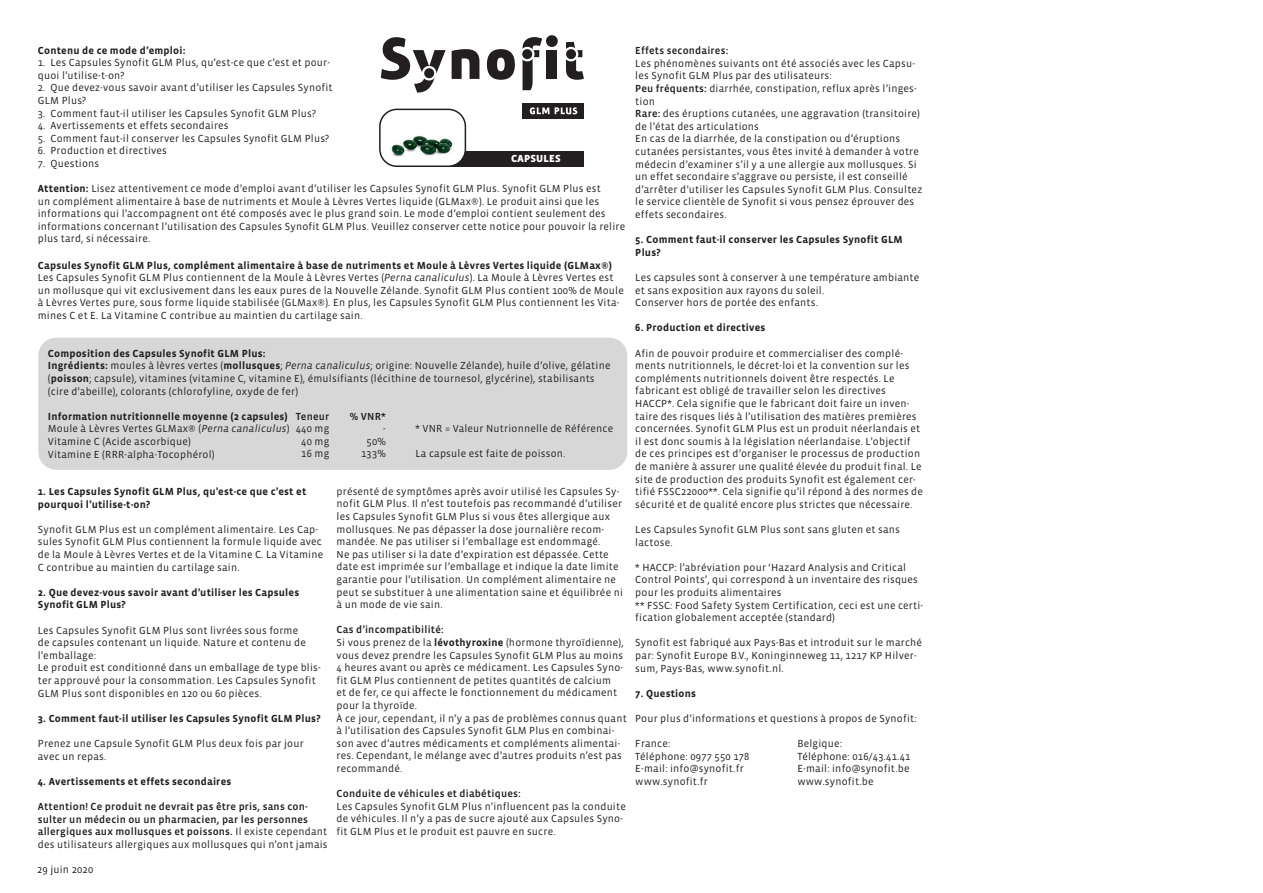
<style>
.page{position:relative;width:1263px;height:893px;background:#fff}
.page>*{position:absolute;margin:0;border:0;box-sizing:border-box;transform-origin:0 0}
.t1{font:10.5px/12.6px "Vista Sans";letter-spacing:.02em;color:#231f20}
.t2{font:700 10.5px/12.6px "Vista Sans";letter-spacing:.02em;color:#231f20}
.t3{font:10.5px/12.6px "Vista Sans Med";letter-spacing:.02em;color:#231f20}
.t4{font:900 10.5px "Vista Sans";letter-spacing:.02em;color:#fff}
.s1{font-weight:700}
.s2{font-style:italic}
.s3{font-family:"Vista Sans"}
.s4{font-family:"Vista Sans Med"}
</style>
<div class="page">
<div style="left:38px;top:338px;width:589px;height:132px;background:#d8d7d7;border-radius:18px"></div>
<div style="left:448px;top:151px;width:136px;height:15px;background:#231f20"></div>
<svg style="left:452px;top:49px;width:27px;height:30px"></svg>
<div style="left:547px;top:50px;width:10px;height:29px;background:#231f20"></div>
<div style="left:546px;top:35px;width:12px;height:12px;background:#231f20;border-radius:50%"></div>
<svg style="left:487px;top:37px;width:55px;height:53px"></svg>
<svg style="left:381px;top:37px;width:65px;height:56px"></svg>
<svg style="left:566px;top:42px;width:18px;height:38px"></svg>
<div style="left:523px;top:103px;width:61px;height:16px;background:#231f20"></div>
<svg style="left:530px;top:107px;width:47px;height:7px"></svg>
<img style="left:382px;top:136px;width:81px;height:28px">
<div style="left:379px;top:109px;width:87px;height:58px;border:2px solid #231f20;border-radius:17px"></div>
<p class="t2" style="left:38px;top:44px;width:149px">Contenu de ce mode d’emploi:</p>
<p class="t1" style="left:38px;top:57px;width:294px">1. Les Capsules Synofit GLM Plus, qu’est-ce que c’est et pour&shy;quoi l’utilise-t-on?</p>
<p class="t1" style="left:38px;top:82px;width:296px">2. Que devez-vous savoir avant d’utiliser les Capsules Synofit<br>GLM Plus?</p>
<p class="t1" style="left:38px;top:107px;width:280px">3. Comment faut-il utiliser les Capsules Synofit GLM Plus?</p>
<p class="t1" style="left:38px;top:120px;width:192px">4. Avertissements et effets secondaires</p>
<p class="t1" style="left:38px;top:132px;width:293px">5. Comment faut-il conserver les Capsules Synofit GLM Plus?</p>
<p class="t1" style="left:38px;top:145px;width:131px">6. Production et directives</p>
<p class="t1" style="left:38px;top:157px;width:63px">7. Questions</p>
<p class="t4" style="left:511px;top:153px;width:51px">CAPSULES</p>
<p class="t1" style="left:38px;top:182px;width:589px"><span class="s1">Attention:</span> Lisez attentivement ce mode d’emploi avant d’utiliser les Capsules Synofit GLM Plus. Synofit GLM Plus est<br>un complément alimentaire à base de nutriments et Moule à Lèvres Vertes liquide (GLMax®). Le produit ainsi que les informations qui l’accompagnent ont été composés avec le plus grand soin. Le mode d’emploi contient seulement des informations concernant l’utilisation des Capsules Synofit GLM Plus. Veuillez conserver cette notice pour pouvoir la relire plus tard, si nécessaire.</p>
<p class="t1" style="left:38px;top:259px;width:588px"><span class="s1">Capsules Synofit GLM Plus, complément alimentaire à base de nutriments et Moule à Lèvres Vertes liquide (GLMax®)<br></span>Les Capsules Synofit GLM Plus contiennent de la Moule à Lèvres Vertes (<span class="s2">Perna canaliculus</span>). La Moule à Lèvres Vertes est un mollusque qui vit exclusivement dans les eaux pures de la Nouvelle Zélande. Synofit GLM Plus contient 100% de Moule à Lèvres Vertes pure, sous forme liquide stabilisée (GLMax®). En plus, les Capsules Synofit GLM Plus contiennent les Vita&shy;mines C et E. La Vitamine C contribue au maintien du cartilage sain.</p>
<p class="t1" style="left:48px;top:347px;width:564px"><span class="s1">Composition des Capsules Synofit GLM Plus:<br>Ingrédients:</span> moules à lèvres vertes (<span class="s1">mollusques</span>; <span class="s2">Perna canaliculus</span>; origine: Nouvelle Zélande), huile d’olive, gélatine (<span class="s1">poisson</span>; capsule), vitamines (vitamine C, vitamine E), émulsifiants (lécithine de tournesol, glycérine), stabilisants (cire d’abeille), colorants (chlorofyline, oxyde de fer)</p>
<p class="t1" style="left:48px;top:410px;width:243px"><span class="s1">Information nutritionnelle moyenne (2 capsules)<br></span>Moule à Lèvres Vertes GLMax® (<span class="s2">Perna canaliculus</span>)<br>Vitamine C (Acide ascorbique)<br>Vitamine E (RRR-alpha-Tocophérol)</p>
<p class="t3" style="left:296px;top:410px;width:35px">Teneur</p>
<p class="t3" style="left:350px;top:410px;width:38px">% VNR*</p>
<p class="t1" style="left:361px;top:422px;width:26px;text-align:right">-<br>50%<br>133%</p>
<p class="t1" style="left:415px;top:423px;width:199px">* VNR = Valeur Nutrionnelle de Référence</p>
<p class="t1" style="left:415px;top:448px;width:152px">La capsule est faite de poisson.</p>
<p class="t1" style="left:296px;top:422px;width:35px;text-align:center">440 mg<br>40 mg<br>16 mg</p>
<p class="t2" style="left:38px;top:485px;width:270px">1. Les Capsules Synofit GLM Plus, qu’est-ce que c’est et pourquoi l’utilise-t-on?</p>
<p class="t1" style="left:38px;top:523px;width:287px">Synofit GLM Plus est un complément alimentaire. Les Cap&shy;sules Synofit GLM Plus contiennent la formule liquide avec de la Moule à Lèvres Vertes et de la Vitamine C. La Vitamine C contribue au maintien du cartilage sain.</p>
<p class="t2" style="left:38px;top:586px;width:263px">2. Que devez-vous savoir avant d’utiliser les Capsules<br>Synofit GLM Plus?</p>
<p class="t1" style="left:38px;top:624px;width:284px">Les Capsules Synofit GLM Plus sont livrées sous forme<br>de capsules contenant un liquide. Nature et contenu de l’emballage:<br>Le produit est conditionné dans un emballage de type blis&shy;ter approuvé pour la consommation. Les Capsules Synofit GLM Plus sont disponibles en 120 ou 60 pièces.</p>
<p class="t2" style="left:38px;top:712px;width:284px">3. Comment faut-il utiliser les Capsules Synofit GLM Plus?</p>
<p class="t1" style="left:38px;top:737px;width:267px">Prenez une Capsule Synofit GLM Plus deux fois par jour avec un repas.</p>
<p class="t2" style="left:38px;top:775px;width:195px">4. Avertissements et effets secondaires</p>
<p class="t3" style="left:38px;top:800px;width:291px">Attention! Ce produit ne devrait pas être pris, sans con&shy;sulter un médecin ou un pharmacien, par les personnes allergiques aux mollusques et poissons. <span class="s3">Il existe cependant</span></p>
<p class="t1" style="left:38px;top:838px;width:291px">des utilisateurs allergiques aux mollusques qui n’ont jamais</p>
<p class="t1" style="left:37px;top:863px;width:58px">29 juin 2020</p>
<p class="t1" style="left:337px;top:485px;width:288px">présenté de symptômes après avoir utilisé les Capsules Sy&shy;nofit GLM Plus. Il n’est toutefois pas recommandé d’utiliser les Capsules Synofit GLM Plus si vous êtes allergique aux mollusques. Ne pas dépasser la dose journalière recom&shy;mandée. Ne pas utiliser si l’emballage est endommagé.<br>Ne pas utiliser si la date d’expiration est dépassée. Cette date est imprimée sur l’emballage et indique la date limite garantie pour l’utilisation. Un complément alimentaire ne peut se substituer à une alimentation saine et équilibrée ni à un mode de vie sain.</p>
<p class="t3" style="left:337px;top:624px;width:109px">Cas d’incompatibilité:</p>
<p class="t1" style="left:337px;top:636px;width:292px">Si vous prenez de la <span class="s1">lévothyroxine</span> (hormone thyroïdienne), vous devez prendre les Capsules Synofit GLM Plus au moins 4 heures avant ou après ce médicament. Les Capsules Syno&shy;fit GLM Plus contiennent de petites quantités de calcium<br>et de fer, ce qui affecte le fonctionnement du médicament pour la thyroïde.<br>À ce jour, cependant, il n’y a pas de problèmes connus quant à l’utilisation des Capsules Synofit GLM Plus en combinai&shy;son avec d’autres médicaments et compléments alimentai&shy;res. Cependant, le mélange avec d’autres produits n’est pas recommandé.</p>
<p class="t3" style="left:337px;top:787px;width:186px">Conduite de véhicules et diabétiques:</p>
<p class="t1" style="left:337px;top:800px;width:291px">Les Capsules Synofit GLM Plus n’influencent pas la conduite de véhicules. Il n’y a pas de sucre ajouté aux Capsules Syno&shy;fit GLM Plus et le produit est pauvre en sucre.</p>
<p class="t3" style="left:635px;top:45px;width:95px">Effets secondaires:</p>
<p class="t1" style="left:635px;top:57px;width:288px">Les phénomènes suivants ont été associés avec les Capsu&shy;les Synofit GLM Plus par des utilisateurs:<br><span class="s4">Peu fréquents:</span> diarrhée, constipation, reflux après l’inges&shy;tion<br><span class="s4">Rare:</span> des éruptions cutanées, une aggravation (transitoire) de l’état des articulations<br>En cas de la diarrhée, de la constipation ou d’éruptions cutanées persistantes, vous êtes invité à demander à votre médecin d’examiner s’il y a une allergie aux mollusques. Si un effet secondaire s’aggrave ou persiste, il est conseillé d’arrêter d’utiliser les Capsules Synofit GLM Plus. Consultez le service clientèle de Synofit si vous pensez éprouver des effets secondaires.</p>
<p class="t2" style="left:635px;top:234px;width:269px">5. Comment faut-il conserver les Capsules Synofit GLM<br>Plus?</p>
<p class="t1" style="left:635px;top:271px;width:285px">Les capsules sont à conserver à une température ambiante et sans exposition aux rayons du soleil.<br>Conserver hors de portée des enfants.</p>
<p class="t2" style="left:635px;top:322px;width:132px">6. Production et directives</p>
<p class="t1" style="left:635px;top:347px;width:289px">Afin de pouvoir produire et commercialiser des complé&shy;ments nutritionnels, le décret-loi et la convention sur les compléments nutritionnels doivent être respectés. Le fabricant est obligé de travailler selon les directives HACCP*. Cela signifie que le fabricant doit faire un inven&shy;taire des risques liés à l’utilisation des matières premières concernées. Synofit GLM Plus est un produit néerlandais et il est donc soumis à la législation néerlandaise. L’objectif de ces principes est d’organiser le processus de production de manière à assurer une qualité élevée du produit final. Le site de production des produits Synofit est également cer&shy;tifié FSSC22000**. Cela signifie qu’il répond à des normes de sécurité et de qualité encore plus strictes que nécessaire.</p>
<p class="t1" style="left:635px;top:523px;width:266px">Les Capsules Synofit GLM Plus sont sans gluten et sans lactose.</p>
<p class="t1" style="left:635px;top:561px;width:289px">* HACCP: l’abréviation pour ‘Hazard Analysis and Critical Control Points’, qui correspond à un inventaire des risques pour les produits alimentaires<br>** FSSC: Food Safety System Certification, ceci est une certi&shy;fication globalement acceptée (standard)</p>
<p class="t1" style="left:635px;top:637px;width:288px">Synofit est fabriqué aux Pays-Bas et introduit sur le marché par: Synofit Europe B.V., Koninginneweg 11, 1217 KP Hilver&shy;sum, Pays-Bas, www.synofit.nl.</p>
<p class="t2" style="left:635px;top:687px;width:62px">7. Questions</p>
<p class="t1" style="left:635px;top:712px;width:283px">Pour plus d’informations et questions à propos de Synofit:</p>
<p class="t1" style="left:635px;top:738px;width:37px">France:</p>
<p class="t1" style="left:797px;top:738px;width:46px">Belgique:</p>
<p class="t1" style="left:635px;top:750px;width:116px">Téléphone: 0977 550 178</p>
<p class="t1" style="left:797px;top:750px;width:115px">Téléphone: 016/43.41.41</p>
<p class="t1" style="left:635px;top:763px;width:110px">E-mail: info@synofit.fr</p>
<p class="t1" style="left:797px;top:763px;width:114px">E-mail: info@synofit.be</p>
<p class="t1" style="left:635px;top:775px;width:74px">www.synofit.fr</p>
<p class="t1" style="left:797px;top:775px;width:78px">www.synofit.be</p>
</div>
